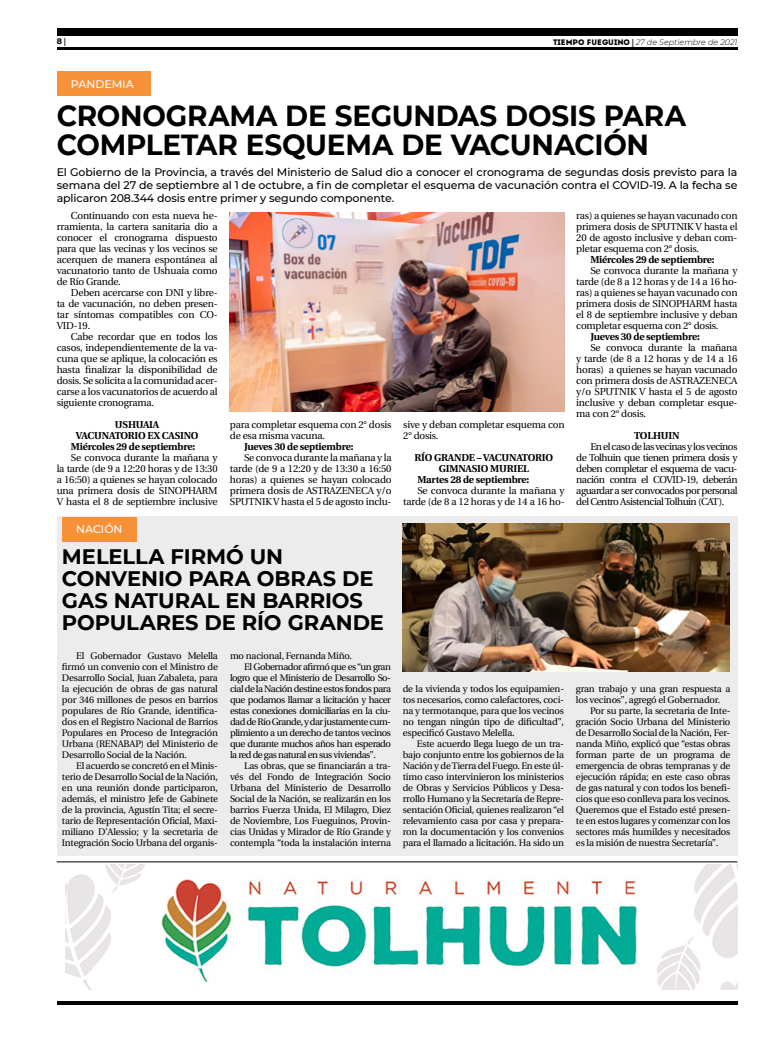
<style>
.page{position:relative;width:780px;height:1049px;background:#fff}
.page>*{position:absolute;margin:0;border:0;box-sizing:border-box;transform-origin:0 0}
.t1{font:700 29px/29px "Montserrat";letter-spacing:-.005em;color:#000;scale:.96 1}
.t2{font:700 21px/22px "Montserrat";letter-spacing:-.005em;color:#000}
.t3{font:500 11px/13px "Montserrat";letter-spacing:-.01em;color:#000;text-align:justify}
.t4{font:500 11px "Montserrat";color:#fff}
.t5{font:10px/11px "Utopia";letter-spacing:-.02em;color:#000;text-align:justify}
.t6{font:700 10px/11px "Utopia";letter-spacing:-.02em;color:#000;text-align:center}
.t7{font:9.5px/11px "Utopia";letter-spacing:-.02em;color:#000;text-align:justify}
.t8{font:9.5px "Utopia";letter-spacing:-.05em;color:#000}
.t9{font:italic 300 8px "Montserrat";color:#000}
.t10{font:700 8px "Montserrat";color:#000}
.s1{font-family:"Utopia"}
.s2{font-family:"Intro";font-weight:400;font-style:normal}
.s3{font-family:"Utopia";font-weight:700;font-style:normal}
</style>
<div class="page">
<hr style="left:57px;top:48px;width:680px;height:2px;background:#000">
<div style="left:57px;top:28px;width:680px;height:7px;background:#000"></div>
<hr style="left:57px;top:1001px;width:680px;height:4px;background:#000">
<div style="left:57px;top:72px;width:93px;height:24px;background:#f79139"></div>
<div style="left:57px;top:516px;width:680px;height:340px;background:#ececed"></div>
<div style="left:62px;top:517px;width:74px;height:24px;background:#f79139"></div>
<img style="left:230px;top:213px;width:334px;height:198px">
<img style="left:403px;top:523px;width:326px;height:149px">
<img style="left:65px;top:865px;width:672px;height:124px">
<hr style="left:57px;top:861px;width:680px;height:1px;background:#000">
<p class="t10" style="left:57px;top:35px;width:11px">8 <span class="s1">|</span></p>
<p class="t9" style="left:553px;top:36px;width:186px"><span class="s2">TIEMPO FUEGUINO</span> <span class="s3">|</span> 27 de Septiembre de 2021</p>
<p class="t4" style="left:71px;top:76px;width:64px">PANDEMIA</p>
<h1 class="t1" style="left:57px;top:100px;width:657px">CRONOGRAMA DE SEGUNDAS DOSIS PARA<br>COMPLETAR ESQUEMA DE VACUNACIÓN</h1>
<p class="t3" style="left:57px;top:165px;width:682px">El Gobierno de la Provincia, a través del Ministerio de Salud dio a conocer el cronograma de segundas dosis previsto para la semana del 27 de septiembre al 1 de octubre, a fin de completar el esquema de vacunación contra el COVID-19. A la fecha se aplicaron 208.344 dosis entre primer y segundo componente.</p>
<p class="t5" style="left:57px;top:210px;width:162px;text-indent:14px">Continuando con esta nueva he&shy;rramienta, la cartera sanitaria dio a conocer el cronograma dispuesto para que las vecinas y los vecinos se acerquen de manera espontánea al vacunatorio tanto de Ushuaia como de Río Grande.</p>
<p class="t5" style="left:57px;top:287px;width:162px;text-indent:14px">Deben acercarse con DNI y libre&shy;ta de vacunación, no deben presen&shy;tar síntomas compatibles con CO-VID-19.</p>
<p class="t5" style="left:57px;top:331px;width:162px;text-indent:14px">Cabe recordar que en todos los casos, independientemente de la va&shy;cuna que se aplique, la colocación es hasta finalizar la disponibilidad de dosis. Se solicita a la comunidad acer&shy;carse a los vacunatorios de acuerdo al siguiente cronograma.</p>
<p class="t6" style="left:71px;top:419px;width:129px">USHUAIA<br>VACUNATORIO EX CASINO<br>Miércoles 29 de septiembre:</p>
<p class="t5" style="left:57px;top:452px;width:162px;text-indent:14px">Se convoca durante la mañana y la tarde (de 9 a 12:20 horas y de 13:30 a 16:50) a quienes se hayan colocado una primera dosis de SINOPHARM V hasta el 8 de septiembre inclusive</p>
<p class="t4" style="left:76px;top:521px;width:48px">NACIÓN</p>
<p class="t5" style="left:230px;top:419px;width:163px">para completar esquema con 2° dosis de esa misma vacuna.</p>
<p class="t6" style="left:244px;top:441px;width:111px">Jueves 30 de septiembre:</p>
<p class="t5" style="left:230px;top:452px;width:163px;text-indent:14px">Se convoca durante la mañana y la tarde (de 9 a 12:20 y de 13:30 a 16:50 horas) a quienes se hayan colocado primera dosis de ASTRAZENECA y/o SPUTNIK V hasta el 5 de agosto inclu-</p>
<h2 class="t2" style="left:62px;top:544px;width:323px">MELELLA FIRMÓ UN<br>CONVENIO PARA OBRAS DE<br>GAS NATURAL EN BARRIOS<br>POPULARES DE RÍO GRANDE</h2>
<p class="t7" style="left:62px;top:651px;width:157px;text-indent:14px">El Gobernador Gustavo Melella firmó un convenio con el Ministro de Desarrollo Social, Juan Zabaleta, para la ejecución de obras de gas natural por 346 millones de pesos en barrios populares de Río Grande, identifica&shy;dos en el Registro Nacional de Barrios Populares en Proceso de Integración Urbana (RENABAP) del Ministerio de Desarrollo Social de la Nación.</p>
<p class="t7" style="left:62px;top:761px;width:157px;text-indent:14px">El acuerdo se concretó en el Minis&shy;terio de Desarrollo Social de la Nación, en una reunión donde participaron, además, el ministro Jefe de Gabinete de la provincia, Agustín Tita; el secre&shy;tario de Representación Oficial, Maxi&shy;miliano D’Alessio; y la secretaria de Integración Socio Urbana del organis-</p>
<p class="t7" style="left:230px;top:651px;width:123px">mo nacional, Fernanda Miño.</p>
<p class="t8" style="left:244px;top:662px;width:148px">El Gobernador afirmó que es “un gran</p>
<p class="t8" style="left:230px;top:673px;width:162px">logro que el Ministerio de Desarrollo So-</p>
<p class="t8" style="left:230px;top:684px;width:162px">cial de la Nación destine estos fondos para</p>
<p class="t8" style="left:230px;top:695px;width:162px">que podamos llamar a licitación y hacer</p>
<p class="t8" style="left:230px;top:706px;width:162px">estas conexiones domiciliarias en la ciu-</p>
<p class="t8" style="left:230px;top:717px;width:162px">dad de Río Grande, y dar justamente cum-</p>
<p class="t8" style="left:230px;top:728px;width:162px">plimiento a un derecho de tantos vecinos</p>
<p class="t8" style="left:230px;top:739px;width:162px">que durante muchos años han esperado</p>
<p class="t8" style="left:230px;top:750px;width:147px">la red de gas natural en sus viviendas”.</p>
<p class="t7" style="left:244px;top:761px;width:148px">Las obras, que se financiarán a tra-</p>
<p class="t7" style="left:230px;top:772px;width:162px">vés del Fondo de Integración Socio</p>
<p class="t7" style="left:230px;top:783px;width:162px">Urbana del Ministerio de Desarrollo</p>
<p class="t7" style="left:230px;top:794px;width:162px">Social de la Nación, se realizarán en los</p>
<p class="t7" style="left:230px;top:805px;width:162px">barrios Fuerza Unida, El Milagro, Diez</p>
<p class="t7" style="left:230px;top:816px;width:162px">de Noviembre, Los Fueguinos, Provin-</p>
<p class="t7" style="left:230px;top:827px;width:162px">cias Unidas y Mirador de Río Grande y</p>
<p class="t7" style="left:230px;top:838px;width:162px">contempla “toda la instalación interna</p>
<p class="t5" style="left:403px;top:419px;width:163px">sive y deban completar esquema con<br>2° dosis.</p>
<p class="t6" style="left:414px;top:452px;width:140px">RÍO GRANDE – VACUNATORIO</p>
<p class="t6" style="left:438px;top:463px;width:92px">GIMNASIO MURIEL</p>
<p class="t6" style="left:417px;top:474px;width:113px">Martes 28 de septiembre:</p>
<p class="t5" style="left:403px;top:485px;width:163px;text-align:right">Se convoca durante la mañana y tarde (de 8 a 12 horas y de 14 a 16 ho-</p>
<p class="t5" style="left:576px;top:210px;width:163px">ras) a quienes se hayan vacunado con primera dosis de SPUTNIK V hasta el 20 de agosto inclusive y deban com&shy;pletar esquema con 2° dosis.</p>
<p class="t6" style="left:590px;top:254px;width:126px">Miércoles 29 de septiembre:</p>
<p class="t5" style="left:576px;top:265px;width:163px;text-indent:14px">Se convoca durante la mañana y tarde (de 8 a 12 horas y de 14 a 16 ho&shy;ras) a quienes se hayan vacunado con primera dosis de SINOPHARM hasta el 8 de septiembre inclusive y deban completar esquema con 2° dosis.</p>
<p class="t6" style="left:590px;top:331px;width:111px">Jueves 30 de septiembre:</p>
<p class="t5" style="left:576px;top:342px;width:163px;text-indent:14px">Se convoca durante la mañana y tarde (de 8 a 12 horas y de 14 a 16 horas) a quienes se hayan vacunado con primera dosis de ASTRAZENECA y/o SPUTNIK V hasta el 5 de agosto inclusive y deban completar esque&shy;ma con 2° dosis.</p>
<p class="t6" style="left:634px;top:430px;width:47px">TOLHUIN</p>
<p class="t5" style="left:576px;top:441px;width:163px;text-indent:14px">En el caso de las vecinas y los vecinos de Tolhuin que tienen primera dosis y deben completar el esquema de vacu&shy;nación contra el COVID-19, deberán aguardar a ser convocados por personal del Centro Asistencial Tolhuin (CAT).</p>
<p class="t7" style="left:403px;top:684px;width:163px">de la vivienda y todos los equipamien&shy;tos necesarios, como calefactores, coci&shy;na y termotanque, para que los vecinos no tengan ningún tipo de dificultad”, especificó Gustavo Melella.</p>
<p class="t7" style="left:403px;top:739px;width:163px;text-indent:14px">Este acuerdo llega luego de un tra&shy;bajo conjunto entre los gobiernos de la Nación y de Tierra del Fuego. En este úl&shy;timo caso intervinieron los ministerios de Obras y Servicios Públicos y Desa&shy;rrollo Humano y la Secretaría de Repre&shy;sentación Oficial, quienes realizaron “el relevamiento casa por casa y prepara&shy;ron la documentación y los convenios para el llamado a licitación. Ha sido un</p>
<p class="t7" style="left:576px;top:684px;width:156px">gran trabajo y una gran respuesta a los vecinos”, agregó el Gobernador.</p>
<p class="t7" style="left:576px;top:706px;width:156px;text-indent:14px">Por su parte, la secretaria de Inte&shy;gración Socio Urbana del Ministerio de Desarrollo Social de la Nación, Fer&shy;nanda Miño, explicó que “estas obras forman parte de un programa de emergencia de obras tempranas y de ejecución rápida; en este caso obras de gas natural y con todos los benefi&shy;cios que eso conlleva para los vecinos.<br>Queremos que el Estado esté presen&shy;te en estos lugares y comenzar con los sectores más humildes y necesitados es la misión de nuestra Secretaría”.</p>
</div>
